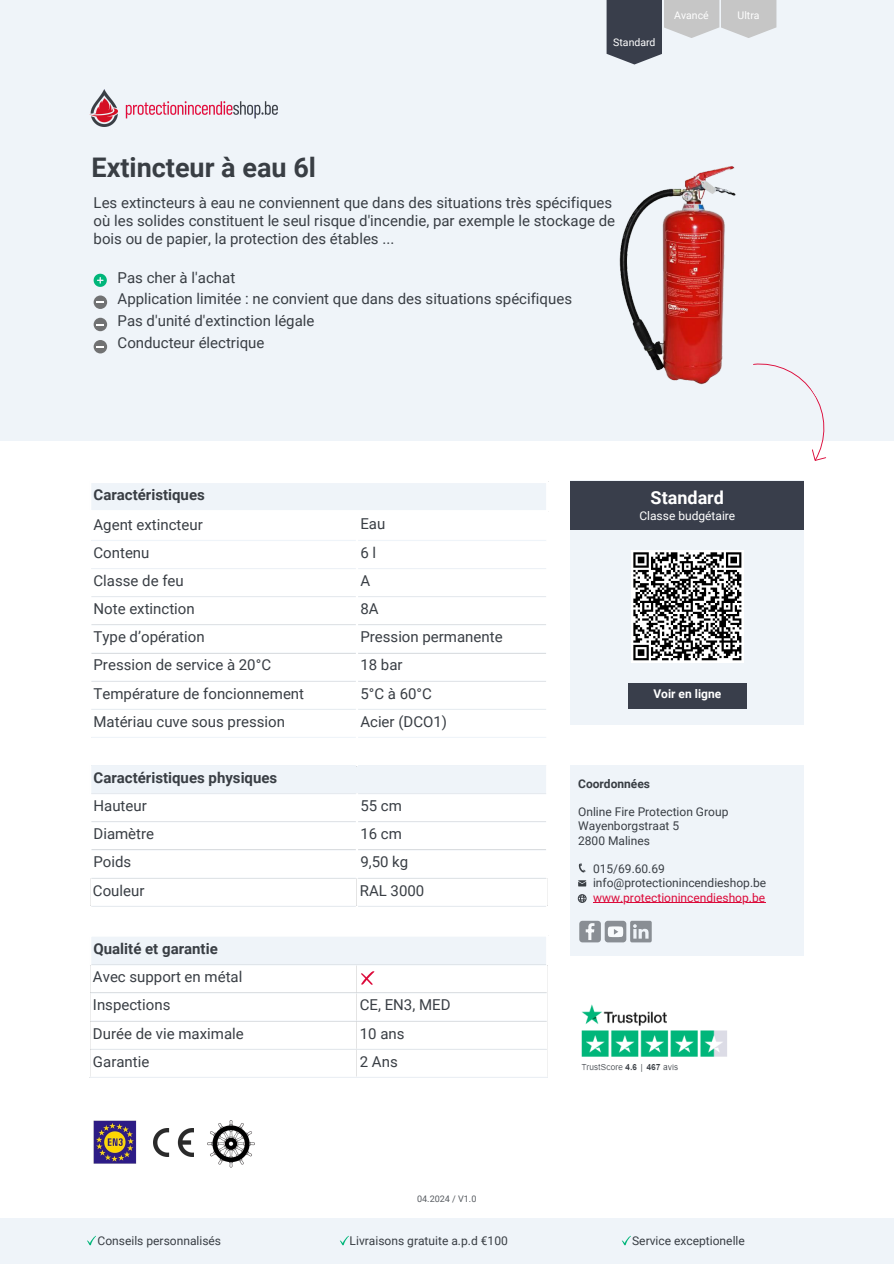
<style>
.page{position:relative;width:894px;height:1264px;background:#fff}
.page>*{position:absolute;margin:0;border:0;box-sizing:border-box;transform-origin:0 0}
.t1{font:700 27px "Roboto";color:#393e44}
.t2{font:700 18px "Roboto";color:#fff}
.t3{font:15px/18px "Roboto";color:#393e44}
.t4{font:700 15px "Roboto";color:#393e44}
.t5{font:12px/14.2px "Roboto";color:#393e44}
.t6{font:12px "Roboto";color:#dc0a3a}
.t7{font:12px "Roboto";color:#fff}
.t8{font:700 12px "Roboto";color:#393e44}
.t9{font:700 12px "Roboto";color:#fff}
.t10{font:10.5px "Roboto";color:#fff}
.t11{font:9px "Roboto";color:#393e44}
</style>
<div class="page">
<div style="left:0;top:0;width:893px;height:440px;background:#eff4f9"></div>
<img style="left:619px;top:166px;width:117px;height:219px">
<div style="left:570px;top:480px;width:233px;height:244px;background:#eff4f9"></div>
<div style="left:570px;top:481px;width:233px;height:48px;background:#393e4b"></div>
<div style="left:720px;top:0;width:56px;height:38px;background:#c6c6c6"></div>
<div style="left:663px;top:0;width:56px;height:38px;background:#c6c6c6"></div>
<svg style="left:606px;top:0;width:56px;height:64px;background:#484d59"></svg>
<svg style="left:752px;top:363px;width:92px;height:98px"></svg>
<svg style="left:91px;top:483px;width:455px;height:481px"></svg>
<svg style="left:90px;top:878px;width:1px;height:27px"></svg>
<svg style="left:356px;top:878px;width:1px;height:27px"></svg>
<hr style="left:91px;top:540px;width:455px;height:1px;background:#eff4f9">
<hr style="left:91px;top:568px;width:455px;height:1px;background:#eff4f9">
<hr style="left:91px;top:596px;width:455px;height:1px;background:#eff4f9">
<hr style="left:91px;top:624px;width:455px;height:1px;background:#eff4f9">
<hr style="left:91px;top:652px;width:455px;height:1px;background:#eff4f9">
<hr style="left:91px;top:680px;width:455px;height:1px;background:#eff4f9">
<hr style="left:91px;top:708px;width:455px;height:2px;background:#eff4f9">
<hr style="left:91px;top:737px;width:455px;height:1px;background:#eff4f9">
<hr style="left:91px;top:765px;width:455px;height:1px;background:#eff4f9">
<hr style="left:91px;top:793px;width:455px;height:1px;background:#eff4f9">
<hr style="left:91px;top:821px;width:455px;height:1px;background:#eff4f9">
<hr style="left:91px;top:849px;width:455px;height:1px;background:#eff4f9">
<hr style="left:91px;top:877px;width:455px;height:1px;background:#eff4f9">
<hr style="left:91px;top:905px;width:455px;height:1px;background:#eff4f9">
<hr style="left:91px;top:964px;width:455px;height:1px;background:#eff4f9">
<hr style="left:91px;top:992px;width:455px;height:1px;background:#eff4f9">
<hr style="left:91px;top:1020px;width:455px;height:1px;background:#eff4f9">
<hr style="left:91px;top:1048px;width:455px;height:1px;background:#eff4f9">
<hr style="left:90px;top:1076px;width:457px;height:1px;background:#eff4f9">
<hr style="left:356px;top:512px;width:2px;height:254px;background:#fff">
<hr style="left:356px;top:793px;width:2px;height:85px;background:#fff">
<hr style="left:356px;top:905px;width:2px;height:29px;background:#fff">
<hr style="left:89px;top:510px;width:459px;height:2px;background:#fff">
<hr style="left:89px;top:934px;width:459px;height:2px;background:#fff">
<img style="left:89px;top:89px;width:188px;height:37px">
<svg style="left:94px;top:274px;width:13px;height:13px"></svg>
<svg style="left:94px;top:340px;width:13px;height:13px"></svg>
<div style="left:570px;top:765px;width:233px;height:190px;background:#eff4f9"></div>
<svg style="left:579px;top:920px;width:21px;height:22px"></svg>
<div style="left:604px;top:920px;width:22px;height:22px;background:#898e94;border-radius:3px"></div>
<svg style="left:607px;top:926px;width:16px;height:11px"></svg>
<svg style="left:630px;top:920px;width:21px;height:22px"></svg>
<svg style="left:578px;top:863px;width:7px;height:9px"></svg>
<svg style="left:578px;top:880px;width:8px;height:6px"></svg>
<svg style="left:577px;top:894px;width:9px;height:9px"></svg>
<hr style="left:593px;top:902px;width:172px;height:1px;background:#dc0a3a">
<img style="left:581px;top:1004px;width:146px;height:68px">
<div style="left:628px;top:682px;width:118px;height:26px;background:#393e4b"></div>
<svg style="left:94px;top:318px;width:13px;height:13px"></svg>
<svg style="left:631px;top:551px;width:112px;height:110px"></svg>
<div style="left:94px;top:295px;width:13px;height:14px;background:#717273;border-radius:50%"></div>
<svg style="left:97px;top:301px;width:7px;height:2px"></svg>
<img style="left:207px;top:1120px;width:48px;height:48px">
<img style="left:93px;top:1120px;width:44px;height:43px">
<img style="left:153px;top:1128px;width:40px;height:28px">
<svg style="left:361px;top:971px;width:13px;height:13px"></svg>
<div style="left:0;top:1217px;width:893px;height:46px;background:#eff4f9"></div>
<svg style="left:87px;top:1235px;width:9px;height:10px"></svg>
<svg style="left:339px;top:1236px;width:9px;height:9px"></svg>
<svg style="left:621px;top:1236px;width:9px;height:9px"></svg>
<p class="t10" style="left:613px;top:36px;width:44px">Standard</p>
<p class="t10" style="left:674px;top:9px;width:36px">Avancé</p>
<h5 class="t10" style="left:737px;top:9px;width:24px">Ultra</h5>
<p class="t1" style="left:91px;top:152px;width:226px">Extincteur à eau 6l</p>
<h4 class="t3" style="left:94px;top:194px;width:523px">Les extincteurs à eau ne conviennent que dans des situations très spécifiques où les solides constituent le seul risque d'incendie, par exemple le stockage de bois ou de papier, la protection des étables ...</h4>
<p class="t3" style="left:117px;top:268px;width:119px">Pas cher à l'achat</p>
<p class="t3" style="left:117px;top:290px;width:456px">Application limitée : ne convient que dans des situations spécifiques</p>
<p class="t3" style="left:117px;top:312px;width:198px">Pas d'unité d'extinction légale</p>
<p class="t3" style="left:117px;top:334px;width:148px">Conducteur électrique</p>
<h1 class="t4" style="left:93px;top:486px;width:113px">Caractéristiques</h1>
<h2 class="t3" style="left:93px;top:516px;width:111px">Agent extincteur</h2>
<h2 class="t3" style="left:360px;top:515px;width:26px">Eau</h2>
<p class="t3" style="left:93px;top:544px;width:57px">Contenu</p>
<h2 class="t3" style="left:360px;top:544px;width:17px">6l</h2>
<p class="t3" style="left:93px;top:572px;width:92px">Classe de feu</p>
<p class="t3" style="left:360px;top:572px;width:11px">A</p>
<p class="t3" style="left:93px;top:600px;width:103px">Note extinction</p>
<p class="t3" style="left:360px;top:600px;width:20px">8A</p>
<p class="t3" style="left:93px;top:628px;width:113px">Type d’opération</p>
<p class="t3" style="left:360px;top:628px;width:144px">Pression permanente</p>
<p class="t3" style="left:93px;top:656px;width:179px">Pression de service à 20°C</p>
<p class="t3" style="left:360px;top:656px;width:44px">18 bar</p>
<p class="t3" style="left:93px;top:684px;width:212px">Température de foncionnement</p>
<p class="t3" style="left:360px;top:684px;width:73px">5°C à 60°C</p>
<p class="t3" style="left:93px;top:712px;width:193px">Matériau cuve sous pression</p>
<p class="t3" style="left:360px;top:712px;width:88px">Acier (DCO1)</p>
<p class="t4" style="left:93px;top:769px;width:185px">Caractéristiques physiques</p>
<p class="t3" style="left:93px;top:797px;width:55px">Hauteur</p>
<p class="t3" style="left:360px;top:797px;width:43px">55 cm</p>
<p class="t3" style="left:93px;top:825px;width:62px">Diamètre</p>
<p class="t3" style="left:360px;top:825px;width:43px">16 cm</p>
<p class="t3" style="left:93px;top:853px;width:39px">Poids</p>
<p class="t3" style="left:360px;top:853px;width:49px">9,50 kg</p>
<p class="t3" style="left:93px;top:881px;width:53px">Couleur</p>
<p class="t3" style="left:360px;top:881px;width:66px">RAL 3000</p>
<p class="t4" style="left:93px;top:939px;width:126px">Qualité et garantie</p>
<p class="t3" style="left:93px;top:968px;width:151px">Avec support en métal</p>
<p class="t3" style="left:93px;top:996px;width:79px">Inspections</p>
<p class="t3" style="left:360px;top:996px;width:92px">CE, EN3, MED</p>
<p class="t3" style="left:93px;top:1024px;width:152px">Durée de vie maximale</p>
<p class="t3" style="left:360px;top:1024px;width:46px">10 ans</p>
<p class="t3" style="left:93px;top:1052px;width:58px">Garantie</p>
<p class="t3" style="left:360px;top:1052px;width:39px">2 Ans</p>
<p class="t11" style="left:417px;top:1193px;width:61px">04.2024 / V1.0</p>
<h5 class="t2" style="left:650px;top:487px;width:75px">Standard</h5>
<h5 class="t7" style="left:639px;top:509px;width:97px">Classe budgétaire</h5>
<p class="t9" style="left:653px;top:687px;width:69px">Voir en ligne</p>
<p class="t8" style="left:578px;top:776px;width:73px">Coordonnées</p>
<p class="t5" style="left:578px;top:805px;width:152px">Online Fire Protection Group<br>Wayenborgstraat 5<br>2800 Malines</p>
<p class="t5" style="left:593px;top:862px;width:73px">015/69.60.69</p>
<p class="t5" style="left:593px;top:876px;width:175px">info@protectionincendieshop.be</p>
<p class="t6" style="left:593px;top:890px;width:173px">www.protectionincendieshop.be</p>
<p class="t5" style="left:97px;top:1233px;width:125px">Conseils personnalisés</p>
<p class="t5" style="left:349px;top:1233px;width:160px">Livraisons gratuite a.p.d €100</p>
<p class="t5" style="left:632px;top:1233px;width:114px">Service exceptionelle</p>
</div>
